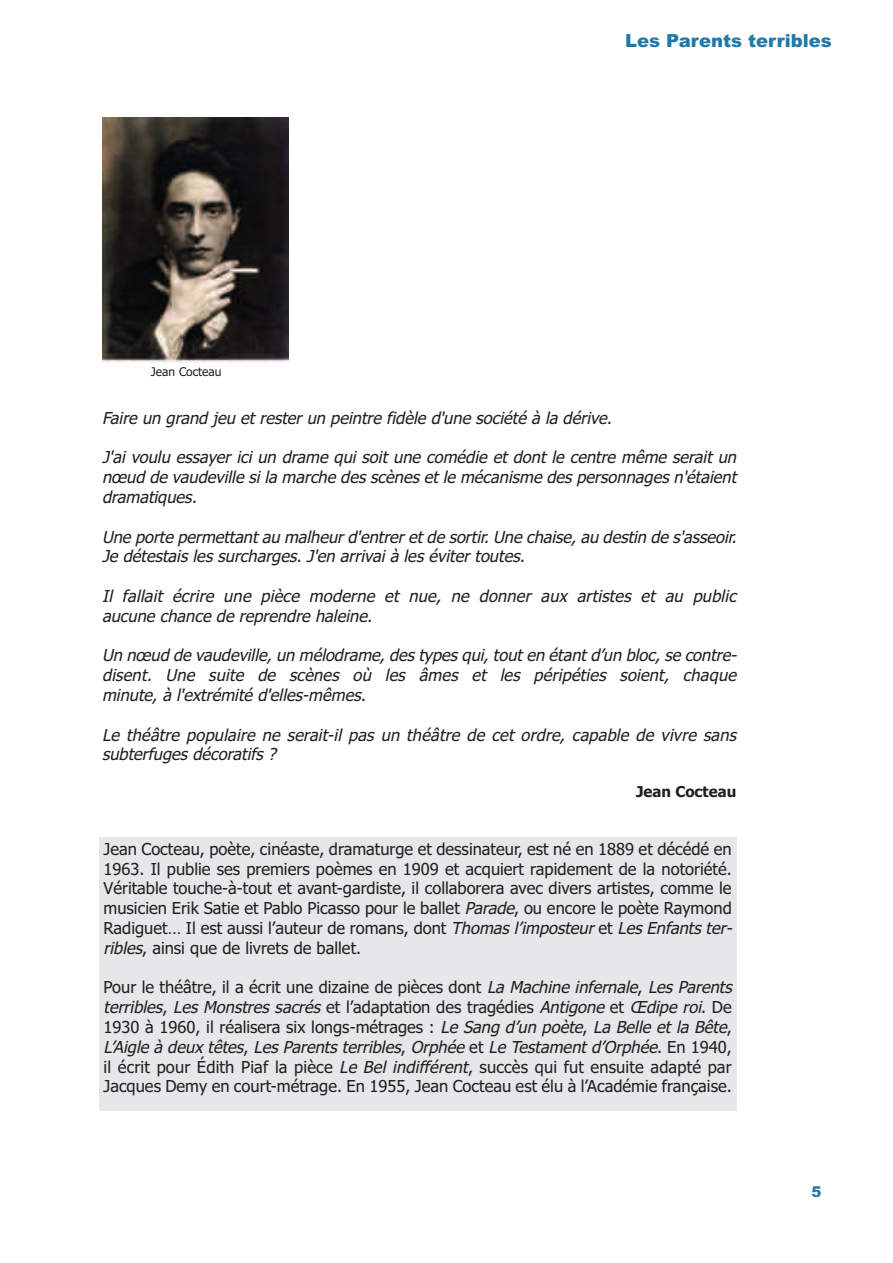
<style>
.page{position:relative;width:893px;height:1263px;background:#fff}
.page>*{position:absolute;margin:0;border:0;box-sizing:border-box;transform-origin:0 0}
.t1{font:900 18px "Arial";color:#207aa9}
.t2{font:16.5px/19.8px "Tahoma";color:#231f20}
.t3{font:italic 16.5px/19.8px "Tahoma";color:#231f20}
.t4{font:700 15px "Tahoma";color:#231f20}
.t5{font:900 15px "Arial";color:#207aa9}
.t6{font:12px "Tahoma";color:#231f20}
.s1{font-style:italic}
</style>
<div class="page">
<div style="left:99px;top:838px;width:637px;height:273px;background:#e6e7e9"></div>
<div style="left:99px;top:118px;width:192px;height:244px;background:linear-gradient(to bottom,#fff,#fff)"></div>
<img style="left:102px;top:118px;width:186px;height:244px">
<p class="t6" style="left:151px;top:364px;width:72px">Jean Cocteau</p>
<p class="t1" style="left:625px;top:30px;width:208px">Les Parents terribles</p>
<p class="t3" style="left:102px;top:407px;width:516px">Faire un grand jeu etresterun peintre fidèle d'une société à la dérive.</p>
<p class="t3" style="left:102px;top:447px;width:640px;text-align:justify">J'ai voulu essayer ici un drame qui soit une comédie et dont le centre même serait un nœud de vaudeville sila marche desscènesetle mécanisme despersonnagesn'étaient dramatiques.</p>
<p class="t3" style="left:102px;top:526px;width:640px">Une porte permettantau malheurd'entreretde sortir.Une chaise,au destin de s'asseoir.<br>Je détestaislessurcharges.J'en arrivaià lesévitertoutes.</p>
<p class="t3" style="left:102px;top:586px;width:640px">Il fallait écrire une pièce moderne et nue, ne donner aux artistes et au public aucune chance de reprendre haleine.</p>
<p class="t3" style="left:102px;top:645px;width:640px;text-align:justify">Un nœud de vaudeville,un mélodrame,destypesqui,touten étantd’un bloc,se contre&shy;disent. Une suite de scènes où les âmes et les péripéties soient, chaque minute,à l'extrémité d'elles-mêmes.</p>
<p class="t3" style="left:102px;top:724px;width:640px">Le théâtre populaire ne serait-il pas un théâtre de cet ordre, capable de vivre sans subterfugesdécoratifs?</p>
<p class="t4" style="left:636px;top:781px;width:102px">Jean Cocteau</p>
<p class="t2" style="left:104px;top:838px;width:634px">Jean Cocteau, poète, cinéaste, dramaturge et dessinateur, est né en 1889 et décédé en 1963. Il publie ses premiers poèmes en 1909 et acquiert rapidement de la notoriété.<br>Véritable touche-à-tout et avant-gardiste, il collaborera avec divers artistes, comme le musicien Erik Satie et Pablo Picasso pour le ballet <span class="s1">Parade</span>, ou encore le poète Raymond Radiguet… Il est aussi l’auteur de romans, dont <span class="s1">Thomasl’imposteur</span>et <span class="s1">LesEnfantster&shy;ribles</span>, ainsi que de livrets de ballet.</p>
<p class="t2" style="left:104px;top:977px;width:634px">Pour le théâtre, il a écrit une dizaine de pièces dont <span class="s1">La Machine infernale</span>, <span class="s1">Les Parents terribles</span>, <span class="s1">Les Monstres sacrés</span> e t l ’a d a p t a t i o n d e s t r a g é d i e s <span class="s1">Antigone</span> e t <span class="s1">Œdipe roi</span>. D e 1930 à 1960, il réalisera six longs-métrages : <span class="s1">Le Sang d’un poète</span>, <span class="s1">La Belle et la Bête</span>, <span class="s1">L’Aigle à deux têtes</span>, <span class="s1">LesParentsterribles</span>, <span class="s1">Orphée</span> e t <span class="s1">Le Testamentd’Orphée</span>. E n 1 9 4 0 , il écrit pour Édith Piaf la pièce <span class="s1">Le Bel indifférent</span>, succès qui fut ensuite adapté par Jacques Demy en court-métrage. En 1955, Jean Cocteau est élu à l’Académie française.</p>
<p class="t5" style="left:811px;top:1183px;width:12px">5</p>
</div>
